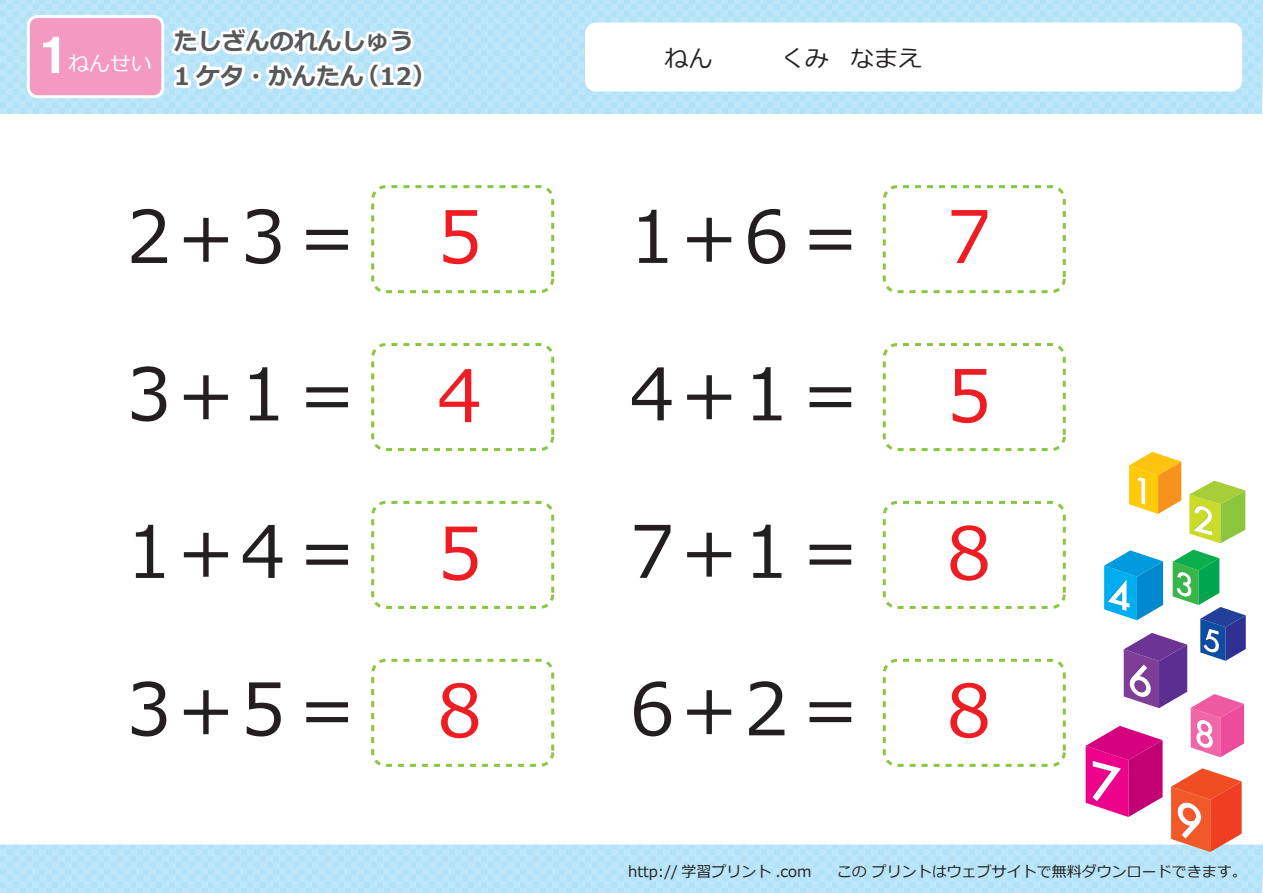
<style>
.page{position:relative;width:1263px;height:893px;background:#fff}
.page>*{position:absolute;margin:0;border:0;box-sizing:border-box;transform-origin:0 0}
.t1{font:72px/157.5px "Meiryo";color:#231f20;text-align:justify}
.t2{font:72px/157.5px "Meiryo";color:#ee1d23;text-align:justify}
.t3{font:45px "HGS Soei Kakugothic UB";color:#fff;scale:1.25 1}
.t4{font:700 24px "Meiryo";color:#57585a}
.t5{font:24px "Meiryo";color:#231f20}
.t6{font:21px "Meiryo";color:#fff}
.t7{font:15px "Meiryo";color:#231f20}
</style>
<div class="page">
<svg style="left:0;top:0;width:1263px;height:114px;background:#b8e4f8"></svg>
<div style="left:585px;top:22px;width:657px;height:69px;background:#fff;border-radius:11px"></div>
<div style="left:27px;top:15px;width:137px;height:83px;border:6px solid #fff;border-radius:8px"></div>
<div style="left:30px;top:18px;width:131px;height:77px;background:#f499c2;border-radius:8px"></div>
<svg style="left:0;top:845px;width:1263px;height:48px;background:#b7e4f8"></svg>
<svg style="left:1129px;top:452px;width:52px;height:62px"></svg>
<svg style="left:1189px;top:481px;width:56px;height:62px"></svg>
<svg style="left:1086px;top:550px;width:160px;height:302px"></svg>
<div style="left:371px;top:185px;width:183px;height:108px;border:3px dashed #8bc640;border-radius:13px"></div>
<div style="left:371px;top:343px;width:183px;height:108px;border:3px dashed #8bc640;border-radius:13px"></div>
<div style="left:371px;top:501px;width:183px;height:108px;border:3px dashed #8bc640;border-radius:13px"></div>
<div style="left:371px;top:659px;width:183px;height:108px;border:3px dashed #8bc640;border-radius:13px"></div>
<div style="left:883px;top:185px;width:183px;height:108px;border:3px dashed #8bc640;border-radius:13px"></div>
<div style="left:883px;top:343px;width:183px;height:108px;border:3px dashed #8bc640;border-radius:13px"></div>
<div style="left:883px;top:501px;width:183px;height:108px;border:3px dashed #8bc640;border-radius:13px"></div>
<div style="left:883px;top:659px;width:183px;height:108px;border:3px dashed #8bc640;border-radius:13px"></div>
<svg style="left:166px;top:22px;width:263px;height:73px"></svg>
<p class="t3" style="left:35px;top:33px;width:30px">1</p>
<p class="t4" style="left:174px;top:25px;width:241px">たしざんのれんしゅう</p>
<p class="t6" style="left:68px;top:49px;width:85px">ねんせい</p>
<p class="t5" style="left:664px;top:41px;width:49px">ねん</p>
<p class="t5" style="left:781px;top:41px;width:143px">くみ なまえ</p>
<p class="t4" style="left:356px;top:59px;width:82px">（12）</p>
<p class="t4" style="left:174px;top:59px;width:192px">1 ケタ・かんたん</p>
<p class="t1" style="left:127px;top:162px;width:238px">2+3＝3+1＝1+4＝3+5＝</p>
<p class="t1" style="left:630px;top:162px;width:238px">1+6＝4+1＝7+1＝6+2＝</p>
<p class="t2" style="left:437px;top:162px;width:46px">5</p>
<p class="t2" style="left:437px;top:321px;width:46px">4<br>5<br>8</p>
<p class="t2" style="left:947px;top:162px;width:46px">7</p>
<p class="t2" style="left:947px;top:321px;width:46px">5<br>8<br>8</p>
<p class="t7" style="left:628px;top:861px;width:185px">http:// 学習プリント .com</p>
<p class="t7" style="left:837px;top:861px;width:412px">この プリントはウェブサイトで無料ダウンロードできます。</p>
</div>
